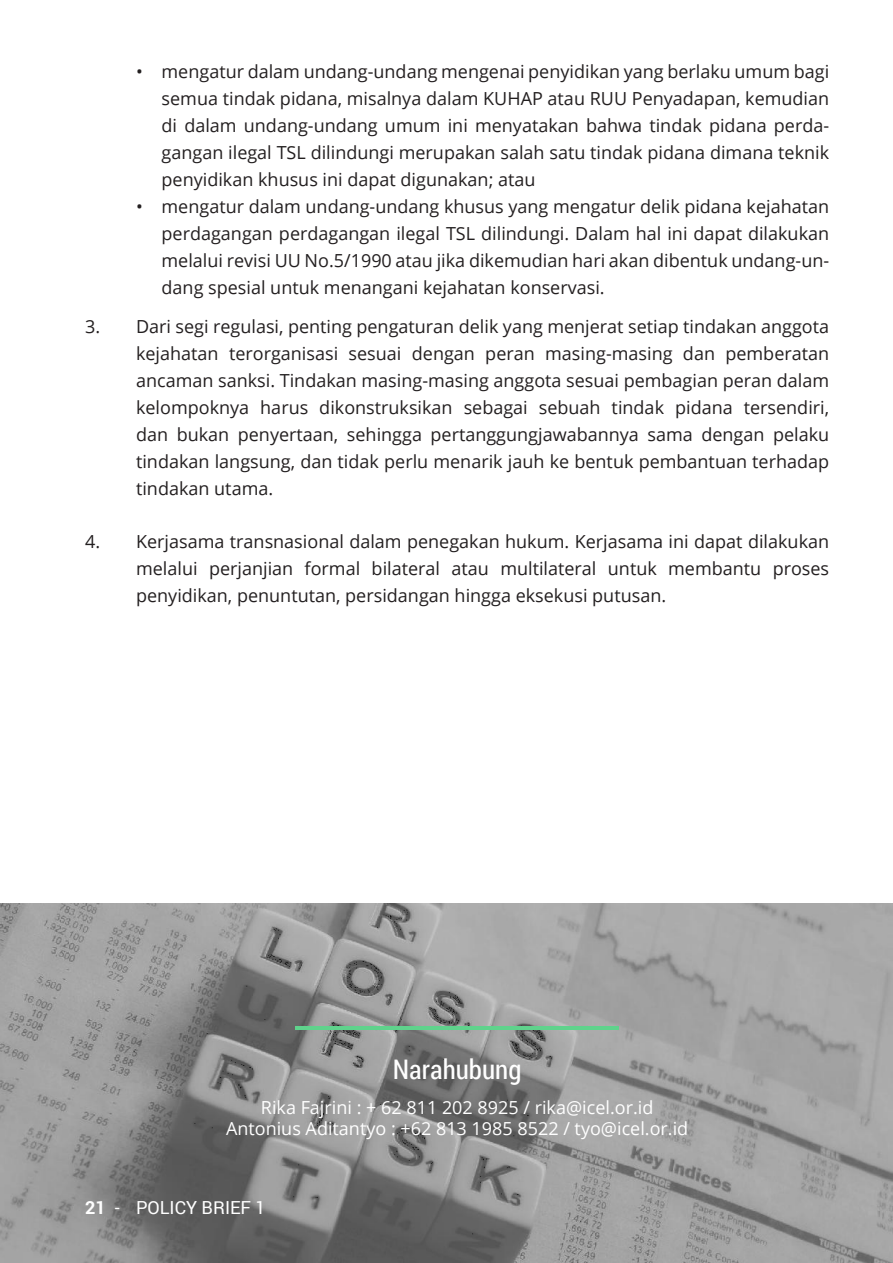
<style>
.page{position:relative;width:893px;height:1263px;background:#fff}
.page>*{position:absolute;margin:0;border:0;box-sizing:border-box;transform-origin:0 0}
.t1{font:27px "Roboto Condensed";color:#fff}
.t2{font:18px/27px "Open Sans";color:#231f20;text-align:justify}
.t3{font:18px/21.6px "Open Sans";color:#fff;text-align:center}
.t4{font:18px "Roboto";color:#fff}
.s1{font-weight:700}
</style>
<div class="page">
<img style="left:0;top:904px;width:893px;height:359px">
<hr style="left:296px;top:1026px;width:323px;height:4px;background:#5fd38c">
<p class="t2" style="left:162px;top:57px;width:669px;text-indent:-26px">• mengatur dalam undang-undang mengenai penyidikan yang berlaku umum bagi semua tindak pidana, misalnya dalam KUHAP atau RUU Penyadapan, kemudian di dalam undang-undang umum ini menyatakan bahwa tindak pidana perda&shy;gangan ilegal TSL dilindungi merupakan salah satu tindak pidana dimana teknik penyidikan khusus ini dapat digunakan; atau</p>
<p class="t2" style="left:162px;top:192px;width:669px;text-indent:-26px">• mengatur dalam undang-undang khusus yang mengatur delik pidana kejahatan perdagangan perdagangan ilegal TSL dilindungi. Dalam hal ini dapat dilakukan melalui revisi UU No.5/1990 atau jika dikemudian hari akan dibentuk undang-un&shy;dang spesial untuk menangani kejahatan konservasi.</p>
<p class="t2" style="left:136px;top:313px;width:695px;text-indent:-51px">3. Dari segi regulasi, penting pengaturan delik yang menjerat setiap tindakan anggota kejahatan terorganisasi sesuai dengan peran masing-masing dan pemberatan ancaman sanksi. Tindakan masing-masing anggota sesuai pembagian peran dalam kelompoknya harus dikonstruksikan sebagai sebuah tindak pidana tersendiri, dan bukan penyertaan, sehingga pertanggungjawabannya sama dengan pelaku tindakan langsung, dan tidak perlu menarik jauh ke bentuk pembantuan terhadap tindakan utama.</p>
<p class="t2" style="left:136px;top:527px;width:695px;text-indent:-51px">4. Kerjasama transnasional dalam penegakan hukum. Kerjasama ini dapat dilakukan melalui perjanjian formal bilateral atau multilateral untuk membantu proses penyidikan, penuntutan, persidangan hingga eksekusi putusan.</p>
<h1 class="t1" style="left:393px;top:1051px;width:130px">Narahubung</h1>
<p class="t3" style="left:226px;top:1096px;width:464px">Rika Fajrini : + 62 811 202 8925 / rika@icel.or.id<br>Antonius Aditantyo : +62 813 1985 8522 / tyo@icel.or.id</p>
<p class="t4" style="left:85px;top:1195px;width:182px"><span class="s1">21</span> - POLICY BRIEF 1</p>
</div>
